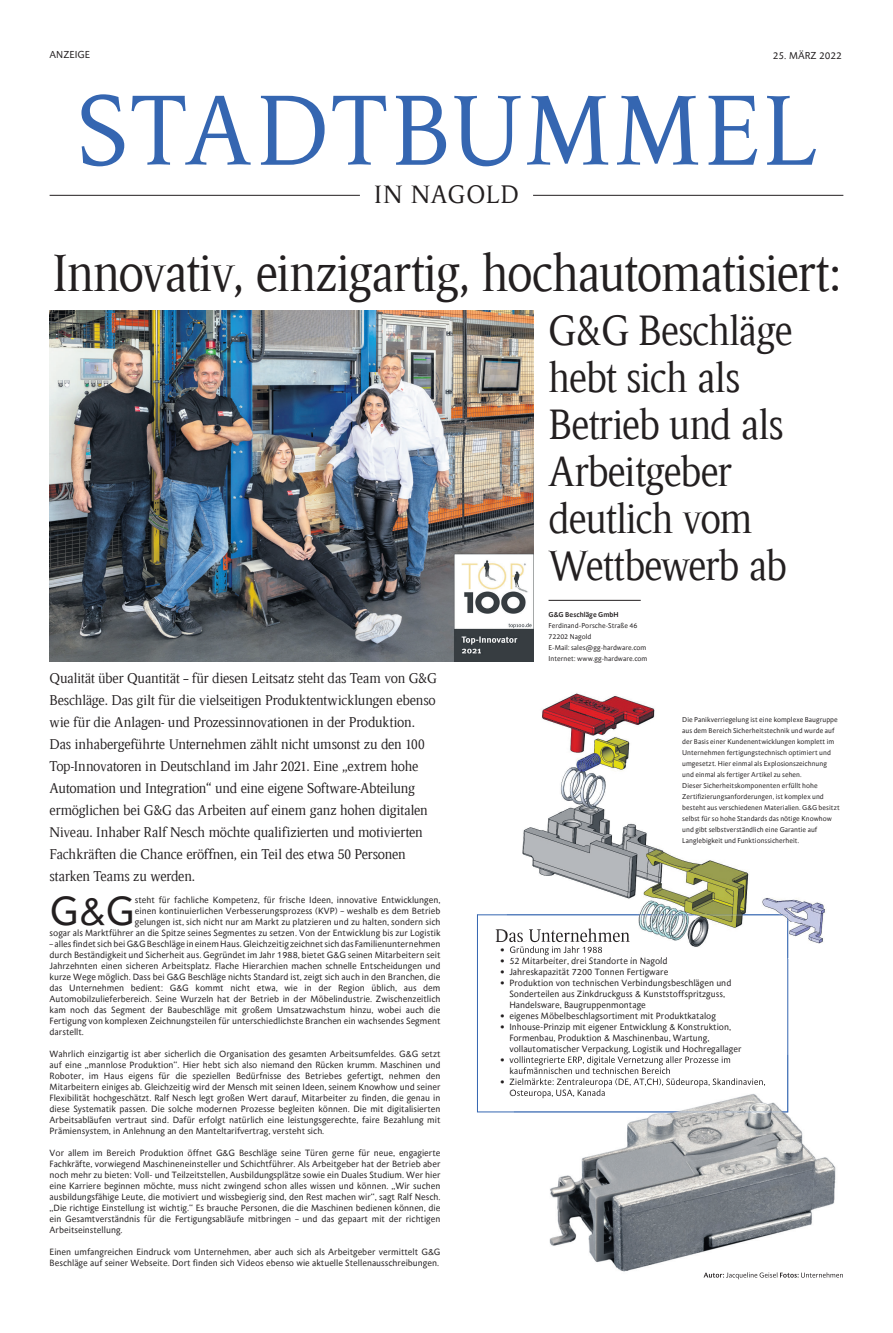
<style>
.page{position:relative;width:893px;height:1333px;background:#fff}
.page>*{position:absolute;margin:0;border:0;box-sizing:border-box;transform-origin:0 0}
.t1{font:98.9px "Schwabo Serif Hl";letter-spacing:.03em;color:#3566b1}
.t2{font:52px "Schwabo Serif Hl";letter-spacing:-.03em;color:#231f20;scale:.95 1}
.t3{font:41.8px/47px "Schwabo Serif Hl";letter-spacing:-.025em;color:#231f20;scale:.95 1}
.t4{font:40.2px "Schwabo Sans";color:#231f20}
.t5{font:25px "Schwabo Serif Hl";letter-spacing:.04em;color:#231f20}
.t6{font:14px/22px "Schwabo Serif Hl";letter-spacing:-.02em;color:#231f20}
.t7{font:10px "Schwabo Sans";color:#231f20}
.t8{font:9px/11px "Schwabo Sans";color:#231f20;text-align:justify}
.t9{font:7px/11px "Schwabo Sans";letter-spacing:.005em;color:#231f20}
.t10{font:700 7px "Schwabo Sans";letter-spacing:.005em;color:#231f20}
</style>
<div class="page">
<hr style="left:50px;top:195px;width:310px;height:1px;background:#231f20">
<hr style="left:533px;top:195px;width:310px;height:1px;background:#231f20">
<svg style="left:477px;top:914px;width:311px;height:198px"></svg>
<hr style="left:549px;top:600px;width:92px;height:1px;background:#231f20">
<img style="left:50px;top:310px;width:484px;height:351px">
<img style="left:522px;top:693px;width:303px;height:229px">
<img style="left:788px;top:922px;width:35px;height:36px">
<img style="left:507px;top:914px;width:281px;height:44px">
<img style="left:507px;top:928px;width:123px;height:14px">
<img style="left:510px;top:946px;width:92px;height:9px">
<img style="left:510px;top:957px;width:157px;height:1px">
<img style="left:514px;top:1054px;width:329px;height:226px">
<img style="left:704px;top:1272px;width:20px;height:5px">
<img style="left:726px;top:1272px;width:52px;height:7px">
<img style="left:780px;top:1272px;width:19px;height:5px">
<img style="left:801px;top:1272px;width:42px;height:5px">
<img style="left:514px;top:1054px;width:274px;height:58px">
<img style="left:514px;top:1056px;width:217px;height:9px">
<img style="left:514px;top:1067px;width:156px;height:6px">
<img style="left:514px;top:1078px;width:251px;height:9px">
<img style="left:514px;top:1089px;width:91px;height:9px">
<p class="t7" style="left:50px;top:49px;width:42px">ANZEIGE</p>
<p class="t7" style="left:773px;top:50px;width:71px">25. MÄRZ 2022</p>
<h1 class="t1" style="left:77px;top:76px;width:741px">STADTBUMMEL</h1>
<h3 class="t5" style="left:374px;top:180px;width:146px">IN NAGOLD</h3>
<h2 class="t2" style="left:53px;top:244px;width:831px">Innovativ, einzigartig, hochautomatisiert:</h2>
<h3 class="t3" style="left:549px;top:308px;width:258px">G&amp;G Beschläge hebt sich als<br>Betrieb und als<br>Arbeitgeber deutlich vom<br>Wettbewerb ab</h3>
<p class="t6" style="left:50px;top:667px;width:389px">Qualität über Quantität – für diesen Leitsatz steht das Team von G&amp;G Beschläge. Das gilt für die vielseitigen Produktentwicklungen ebenso wie für die Anlagen- und Prozessinnovationen in der Produktion.<br>Das inhabergeführte Unternehmen zählt nicht umsonst zu den 100<br>Top-Innovatoren in Deutschland im Jahr 2021. Eine „extrem hohe Automation und Integration“ und eine eigene Software-Abteilung ermöglichen bei G&amp;G das Arbeiten auf einem ganz hohen digitalen Niveau. Inhaber Ralf Nesch möchte qualifizierten und motivierten Fachkräften die Chance eröffnen, ein Teil des etwa 50 Personen starken Teams zu werden.</p>
<p class="t8" style="left:50px;top:894px;width:392px;text-align:right">steht für fachliche Kompetenz, für frische Ideen, innovative Entwicklungen,<br>einen kontinuierlichen Verbesserungsprozess (KVP) – weshalb es dem Betrieb<br>gelungen ist, sich nicht nur am Markt zu platzieren und zu halten, sondern sich<br>sogar als Marktführer an die Spitze seines Segmentes zu setzen. Von der Entwicklung bis zur Logistik</p>
<p class="t8" style="left:50px;top:938px;width:392px">– alles findet sich bei G&amp;G Beschläge in einem Haus. Gleichzeitig zeichnet sich das Familienunternehmen durch Beständigkeit und Sicherheit aus. Gegründet im Jahr 1988, bietet G&amp;G seinen Mitarbeitern seit Jahrzehnten einen sicheren Arbeitsplatz. Flache Hierarchien machen schnelle Entscheidungen und kurze Wege möglich. Dass bei G&amp;G Beschläge nichts Standard ist, zeigt sich auch in den Branchen, die das Unternehmen bedient: G&amp;G kommt nicht etwa, wie in der Region üblich, aus dem Automobilzulieferbereich. Seine Wurzeln hat der Betrieb in der Möbelindustrie. Zwischenzeitlich kam noch das Segment der Baubeschläge mit großem Umsatzwachstum hinzu, wobei auch die Fertigung von komplexen Zeichnungsteilen für unterschiedlichste Branchen ein wachsendes Segment darstellt.</p>
<p class="t8" style="left:50px;top:1048px;width:392px">Wahrlich einzigartig ist aber sicherlich die Organisation des gesamten Arbeitsumfeldes. G&amp;G setzt auf eine „mannlose Produktion“. Hier hebt sich also niemand den Rücken krumm. Maschinen und Roboter, im Haus eigens für die speziellen Bedürfnisse des Betriebes gefertigt, nehmen den Mitarbeitern einiges ab. Gleichzeitig wird der Mensch mit seinen Ideen, seinem Knowhow und seiner Flexibilität hochgeschätzt. Ralf Nesch legt großen Wert darauf, Mitarbeiter zu finden, die genau in diese Systematik passen. Die solche modernen Prozesse begleiten können. Die mit digitalisierten Arbeitsabläufen vertraut sind. Dafür erfolgt natürlich eine leistungsgerechte, faire Bezahlung mit Prämiensystem, in Anlehnung an den Manteltarifvertrag, versteht sich.</p>
<p class="t8" style="left:50px;top:1147px;width:392px">Vor allem im Bereich Produktion öffnet G&amp;G Beschläge seine Türen gerne für neue, engagierte Fachkräfte, vorwiegend Maschineneinsteller und Schichtführer. Als Arbeitgeber hat der Betrieb aber noch mehr zu bieten: Voll- und Teilzeitstellen, Ausbildungsplätze sowie ein Duales Studium. Wer hier eine Karriere beginnen möchte, muss nicht zwingend schon alles wissen und können. „Wir suchen ausbildungsfähige Leute, die motiviert und wissbegierig sind, den Rest machen wir“, sagt Ralf Nesch. „Die richtige Einstellung ist wichtig.“ Es brauche Personen, die die Maschinen bedienen können, die ein Gesamtverständnis für die Fertigungsabläufe mitbringen – und das gepaart mit der richtigen Arbeitseinstellung.</p>
<p class="t8" style="left:50px;top:1246px;width:392px">Einen umfangreichen Eindruck vom Unternehmen, aber auch sich als Arbeitgeber vermittelt G&amp;G<br>Beschläge auf seiner Webseite. Dort finden sich Videos ebenso wie aktuelle Stellenausschreibungen.</p>
<h3 class="t4" style="left:50px;top:889px;width:87px">G&amp;G</h3>
<p class="t10" style="left:549px;top:610px;width:72px">G&amp;G Beschläge GmbH</p>
<p class="t9" style="left:549px;top:620px;width:100px">Ferdinand-Porsche-Straße 46<br>72202 Nagold<br>E-Mail: sales@gg-hardware.com<br>Internet: www.gg-hardware.com</p>
<p class="t9" style="left:682px;top:714px;width:159px">Die Panikverriegelung ist eine komplexe Baugruppe aus dem Bereich Sicherheitstechnik und wurde auf der Basis einer Kundenentwicklungen komplett im Unternehmen fertigungstechnisch optimiert und umgesetzt. Hier einmal als Explosionszeichnung und einmal als fertiger Artikel zu sehen.<br>Dieser Sicherheitskomponenten erfüllt hohe Zertifizierungsanforderungen, ist komplex und besteht aus verschiedenen Materialien. G&amp;G besitzt selbst für so hohe Standards das nötige Knowhow und gibt selbstverständlich eine Garantie auf Langlebigkeit und Funktionssicherheit.</p>
<p class="t8" style="left:501px;top:955px;width:168px">• 52 Mitarbeiter, drei Standorte in Nagold</p>
<p class="t8" style="left:501px;top:966px;width:169px">• Jahreskapazität 7200 Tonnen Fertigware</p>
<p class="t8" style="left:509px;top:977px;width:223px;text-align:left;text-indent:-9px">• Produktion von technischen Verbindungsbeschlägen und<br>Sonderteilen aus Zinkdruckguss &amp; Kunststoffspritzguss,<br>Handelsware, Baugruppenmontage</p>
<p class="t8" style="left:501px;top:1010px;width:217px">• eigenes Möbelbeschlagsortiment mit Produktkatalog</p>
<p class="t8" style="left:509px;top:1021px;width:234px;text-align:left;text-indent:-9px">• Inhouse-Prinzip mit eigener Entwicklung &amp; Konstruktion,<br>Formenbau, Produktion &amp; Maschinenbau, Wartung, vollautomatischer Verpackung, Logistik und Hochregallager</p>
</div>
